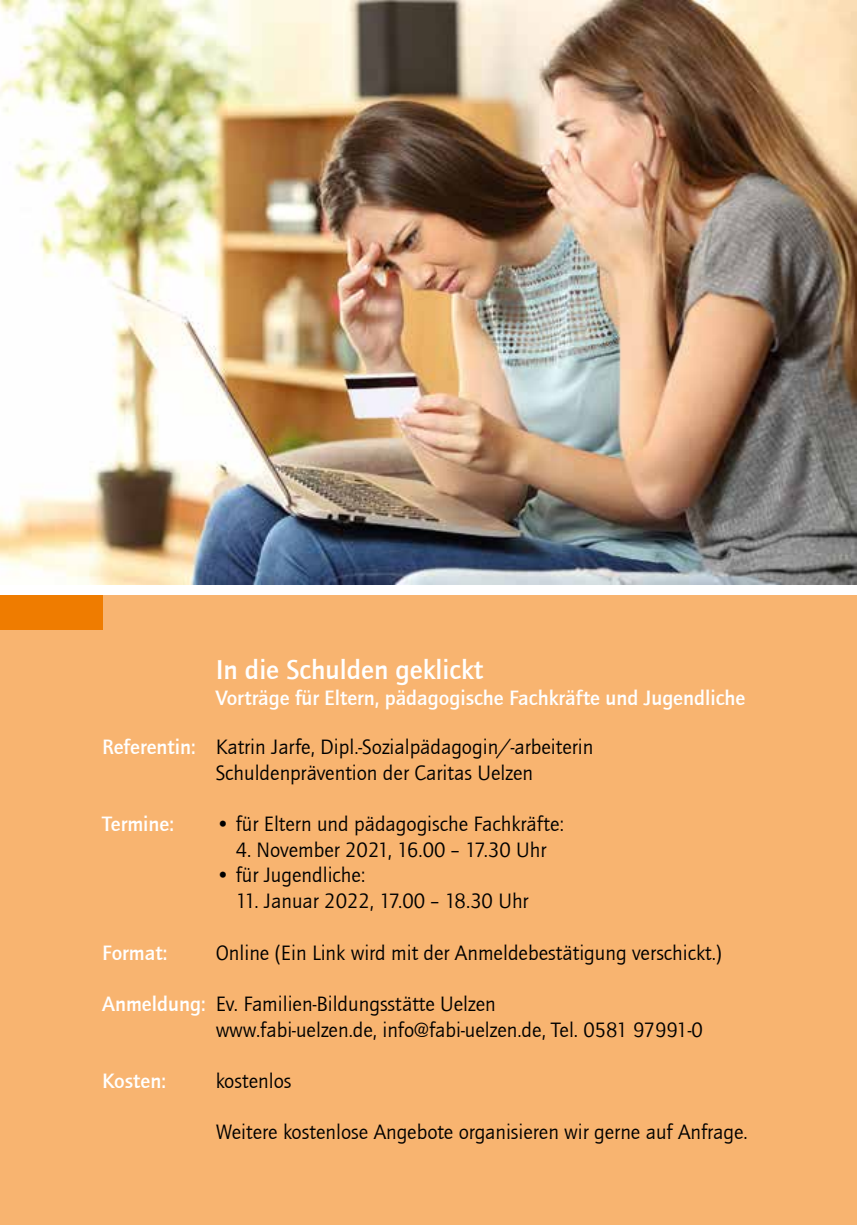
<style>
.page{position:relative;width:857px;height:1225px;background:#fff}
.page>*{position:absolute;margin:0;border:0;box-sizing:border-box;transform-origin:0 0}
.t1{font:700 28px "Quay Itc T";color:#fff}
.t2{font:21.4px/25.6px "Quay Itc T";color:#000}
.t3{font:700 21.4px "Quay Itc T";color:#fff}
</style>
<div class="page">
<div style="left:0;top:595px;width:856px;height:630px;background:#f8b470"></div>
<div style="left:0;top:595px;width:102px;height:34px;background:#ef7c00"></div>
<img style="left:0;top:0;width:856px;height:584px">
<h1 class="t1" style="left:215px;top:654px;width:269px">In die Schulden geklickt</h1>
<p class="t3" style="left:215px;top:686px;width:531px">Vorträge für Eltern, pädagogische Fachkräfte und Jugendliche</p>
<p class="t3" style="left:102px;top:735px;width:95px">Referentin:</p>
<p class="t3" style="left:102px;top:812px;width:73px">Termine:</p>
<p class="t3" style="left:102px;top:940px;width:67px">Format:</p>
<p class="t3" style="left:102px;top:991px;width:105px">Anmeldung:</p>
<p class="t3" style="left:102px;top:1068px;width:65px">Kosten:</p>
<p class="t2" style="left:215px;top:734px;width:379px">Katrin Jarfe, Dipl.-Sozialpädagogin/-arbeiterin<br>Schuldenprävention der Caritas Uelzen</p>
<p class="t2" style="left:215px;top:811px;width:349px">• für Eltern und pädagogische Fachkräfte:</p>
<p class="t2" style="left:235px;top:837px;width:312px">4. November 2021, 16.00 – 17.30 Uhr</p>
<p class="t2" style="left:215px;top:863px;width:151px">• für Jugendliche:</p>
<p class="t2" style="left:235px;top:888px;width:294px">11. Januar 2022, 17.00 – 18.30 Uhr</p>
<p class="t2" style="left:215px;top:940px;width:507px">Online (Ein Link wird mit der Anmeldebestätigung verschickt.)</p>
<p class="t2" style="left:215px;top:991px;width:488px">Ev. Familien-Bildungsstätte Uelzen<br>www.fabi-uelzen.de, info@fabi-uelzen.de, Tel. 0581 97991-0</p>
<p class="t2" style="left:215px;top:1068px;width:77px">kostenlos</p>
<p class="t2" style="left:215px;top:1119px;width:533px">Weitere kostenlose Angebote organisieren wir gerne auf Anfrage.</p>
</div>
